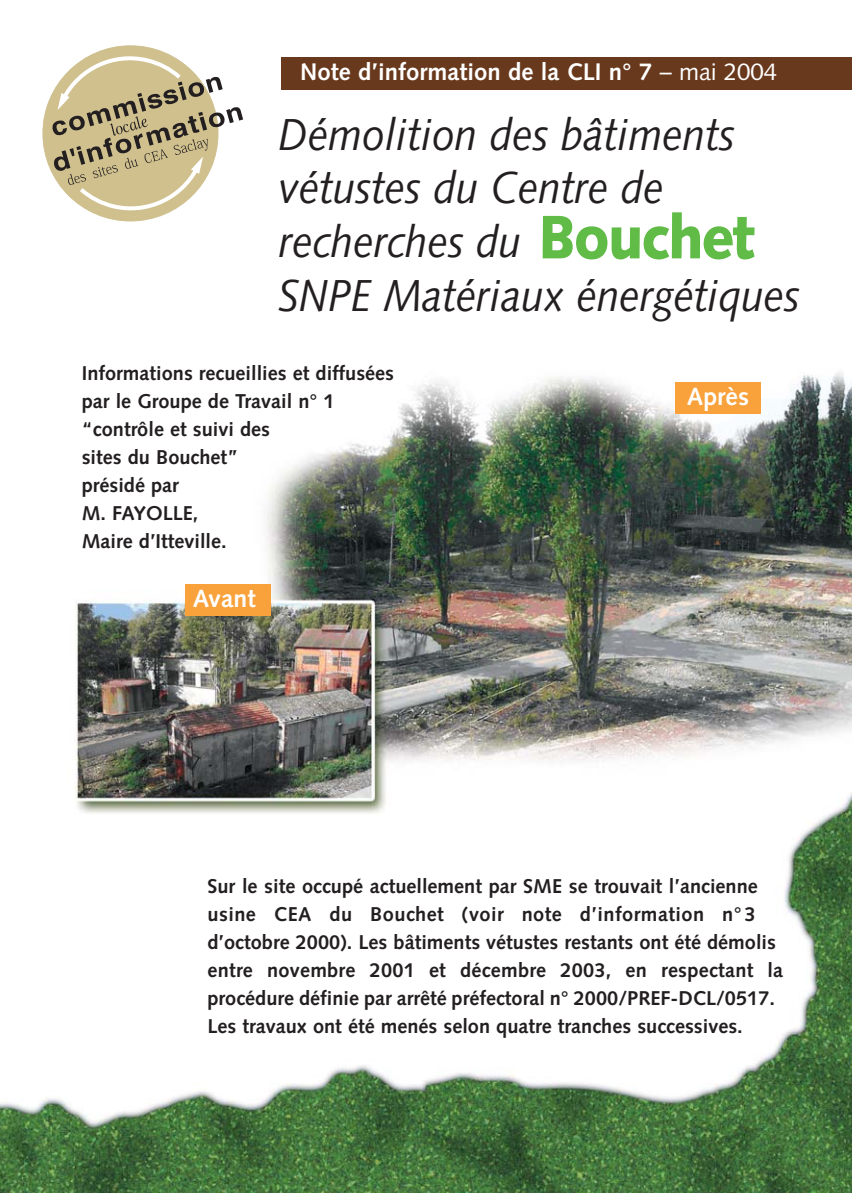
<style>
.page{position:relative;width:852px;height:1193px;background:#fff}
.page>*{position:absolute;margin:0;border:0;box-sizing:border-box;transform-origin:0 0}
.t1{font:900 61.4px "Syntax";letter-spacing:-.03em;color:#60bb47;scale:.91 1}
.t2{font:italic 44.8px/53.6px "Syntax";color:#231f20;scale:.91 1}
.t3{font:700 24.8px "Syntax";color:#fff}
.t4{font:700 24px "Syntax";color:#fff}
.t5{font:700 20px/28px "Syntax";color:#231f20}
.s1{font-weight:400}
</style>
<div class="page">
<img style="left:0;top:45px;width:852px;height:1147px">
<p class="t4" style="left:300px;top:62px;width:478px">Note d’information de la CLI n° 7 <span class="s1">– mai 2004</span></p>
<h2 class="t2" style="left:279px;top:111px;width:574px">Démolition des bâtiments vétustes du Centre de recherches du<br>SNPE Matériaux énergétiques</h2>
<h1 class="t1" style="left:538px;top:212px;width:240px">Bouchet</h1>
<p class="t5" style="left:82px;top:360px;width:314px">Informations recueillies et diffusées par le Groupe de Travail n° 1 “contrôle et suivi des<br>sites du Bouchet”<br>présidé par<br>M. FAYOLLE,<br>Maire d’Itteville.</p>
<p class="t3" style="left:193px;top:588px;width:64px">Avant</p>
<p class="t3" style="left:687px;top:386px;width:64px">Après</p>
<p class="t5" style="left:208px;top:873px;width:577px">Sur le site occupé actuellement par SME se trouvait l’ancienne usine CEA du Bouchet (voir note d’information n°3 d’octobre 2000). Les bâtiments vétustes restants ont été démolis entre novembre 2001 et décembre 2003, en respectant la procédure définie par arrêté préfectoral n° 2000/PREF-DCL/0517.<br>Les travaux ont été menés selon quatre tranches successives.</p>
</div>
